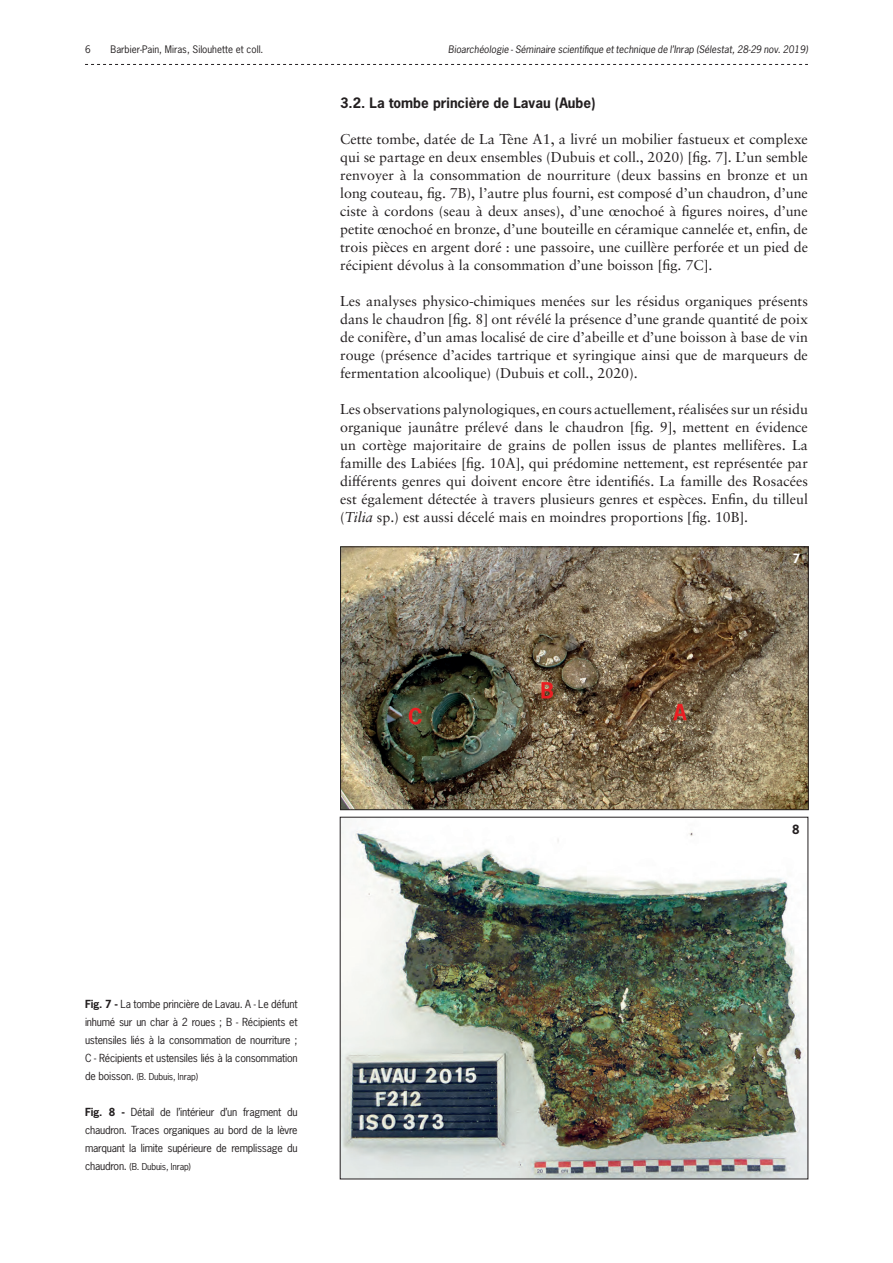
<style>
.page{position:relative;width:893px;height:1263px;background:#fff}
.page>*{position:absolute;margin:0;border:0;box-sizing:border-box;transform-origin:0 0}
.Texte{font:14.25px/18px "Sabon LT Pro";color:#231f20;text-align:justify}
.Titre_2_paragraphe{font:700 13.5px "News Gothic Std";color:#231f20}
.numerotation_figures{font:700 12px "News Gothic Std";color:#fff}
.numerotation_figures-2{font:700 12px "News Gothic Std";color:#231f20}
.Légende{font:10.5px/18px "News Gothic Std";letter-spacing:-.02em;color:#231f20;text-align:justify}
.t1{font:italic 9.75px "News Gothic Std";color:#231f20}
.t2{font:9.75px "News Gothic Std";color:#231f20}
.Légende-2{font:9px "News Gothic Std";letter-spacing:-.02em;color:#231f20}
.s1{font-style:italic}
.s2{font-weight:700}
.s3{font-size:10.5px}
</style>
<div class="page">
<svg style="left:85px;top:64px;width:723px;height:1px"></svg>
<img style="left:342px;top:548px;width:465px;height:260px">
<div style="left:340px;top:546px;width:469px;height:264px;border:1px solid #231f20"></div>
<img style="left:342px;top:821px;width:464px;height:356px">
<p class="t2" style="left:85px;top:43px;width:7px">6</p>
<p class="t2" style="left:111px;top:43px;width:154px">Barbier‐Pain, Miras, Silouhette et coll.</p>
<p class="t1" style="left:448px;top:43px;width:361px">Bioarchéologie - Séminaire scientifique et technique de l’Inrap (Sélestat, 28-29 nov. 2019)</p>
<p class="Titre_2_paragraphe" style="left:340px;top:94px;width:257px">3.2. La tombe princière de Lavau (Aube)</p>
<p class="Texte" style="left:340px;top:130px;width:469px">Cette tombe, datée de La Tène A1, a livré un mobilier fastueux et complexe qui se partage en deux ensembles (Dubuis et coll., 2020) [fig. 7]. L’un semble renvoyer à la consommation de nourriture (deux bassins en bronze et un long couteau, fig. 7B), l’autre plus fourni, est composé d’un chaudron, d’une ciste à cordons (seau à deux anses), d’une œnochoé à figures noires, d’une petite œnochoé en bronze, d’une bouteille en céramique cannelée et, enfin, de trois pièces en argent doré : une passoire, une cuillère perforée et un pied de récipient dévolus à la consommation d’une boisson [fig. 7C].</p>
<p class="Texte" style="left:340px;top:292px;width:469px">Les analyses physico-chimiques menées sur les résidus organiques présents dans le chaudron [fig. 8] ont révélé la présence d’une grande quantité de poix de conifère, d’un amas localisé de cire d’abeille et d’une boisson à base de vin rouge (présence d’acides tartrique et syringique ainsi que de marqueurs de fermentation alcoolique) (Dubuis et coll., 2020).</p>
<p class="Texte" style="left:340px;top:400px;width:469px">Les observations palynologiques, en cours actuellement, réalisées sur un résidu organique jaunâtre prélevé dans le chaudron [fig. 9], mettent en évidence un cortège majoritaire de grains de pollen issus de plantes mellifères. La famille des Labiées [fig. 10A], qui prédomine nettement, est représentée par différents genres qui doivent encore être identifiés. La famille des Rosacées est également détectée à travers plusieurs genres et espèces. Enfin, du tilleul (<span class="s1">Tilia</span> sp.) est aussi décelé mais en moindres proportions [fig. 10B].</p>
<p class="numerotation_figures" style="left:793px;top:551px;width:9px">7</p>
<p class="Légende" style="left:85px;top:995px;width:214px"><span class="s2">Fig. 7 -</span> La tombe princière de Lavau. A - Le défunt inhumé sur un char à 2 roues ; B - Récipients et ustensiles liés à la consommation de nourriture ; C - Récipients et ustensiles liés à la consommation</p>
<p class="Légende-2" style="left:85px;top:1071px;width:115px"><span class="s3">de boisson.</span> (B. Dubuis, Inrap)</p>
<p class="Légende" style="left:85px;top:1103px;width:214px"><span class="s2">Fig. 8 -</span> Détail de l’intérieur d’un fragment du chaudron. Traces organiques au bord de la lèvre marquant la limite supérieure de remplissage du</p>
<p class="Légende-2" style="left:85px;top:1161px;width:107px"><span class="s3">chaudron.</span> (B. Dubuis, Inrap)</p>
<p class="numerotation_figures-2" style="left:792px;top:822px;width:9px">8</p>
</div>
